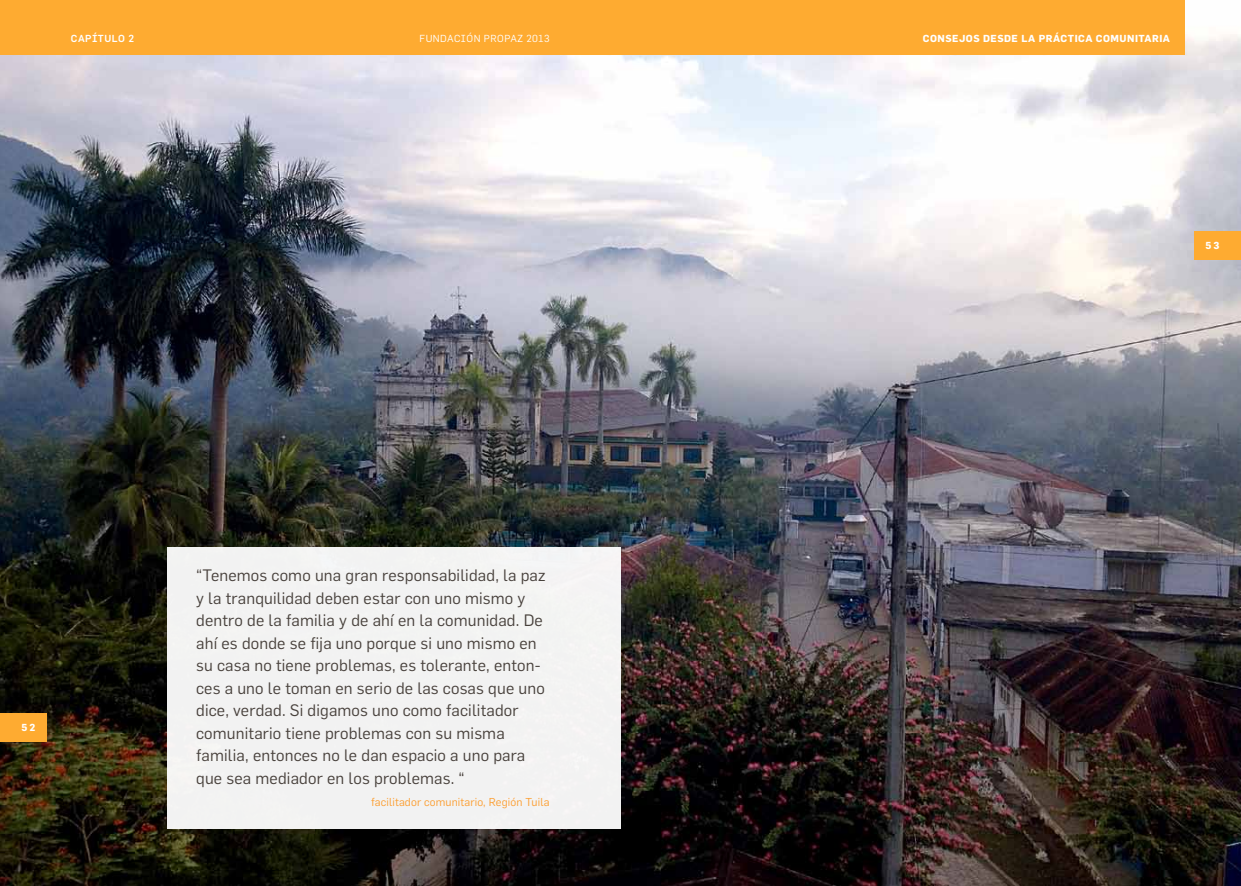
<style>
.page{position:relative;width:1241px;height:886px;background:#fff}
.page>*{position:absolute;margin:0;border:0;box-sizing:border-box;transform-origin:0 0}
.t1{font:16.25px/22.5px "Flama";letter-spacing:.01em;color:#48413c}
.t2{font:11.25px "Flama";letter-spacing:.01em;color:#fc9f33}
.t3{font:700 10px "Flama";letter-spacing:.05em;color:#fff}
.t4{font:10px "Flama";letter-spacing:.05em;color:#fff}
.t5{font:500 10px "Flama";letter-spacing:.05em;color:#fff}
</style>
<div class="page">
<img style="left:0;top:0;width:1240px;height:886px">
<div style="left:167px;top:547px;width:453px;height:282px;background:#f2f2f2"></div>
<div style="left:0;top:713px;width:46px;height:28px;background:#feab31"></div>
<div style="left:1194px;top:231px;width:46px;height:29px;background:#feab31"></div>
<div style="left:0;top:0;width:1183px;height:55px;background:#feab31"></div>
<p class="t5" style="left:71px;top:32px;width:65px">CAPÍTULO 2</p>
<p class="t4" style="left:419px;top:32px;width:131px">Fundación Propaz 2013</p>
<p class="t3" style="left:922px;top:32px;width:248px">CONSEJOS DESDE LA PRÁCTICA COMUNITARIA</p>
<p class="t3" style="left:1205px;top:240px;width:15px">53</p>
<p class="t3" style="left:22px;top:722px;width:15px">52</p>
<p class="t1" style="left:196px;top:564px;width:351px">“Tenemos como una gran responsabilidad, la paz y la tranquilidad deben estar con uno mismo y dentro de la familia y de ahí en la comunidad. De ahí es donde se fija uno porque si uno mismo en su casa no tiene problemas, es tolerante, enton&shy;ces a uno le toman en serio de las cosas que uno dice, verdad. Si digamos uno como facilitador comunitario tiene problemas con su misma familia, entonces no le dan espacio a uno para que sea mediador en los problemas. “</p>
<p class="t2" style="left:371px;top:796px;width:180px">facilitador comunitario, Región Tuila</p>
</div>
